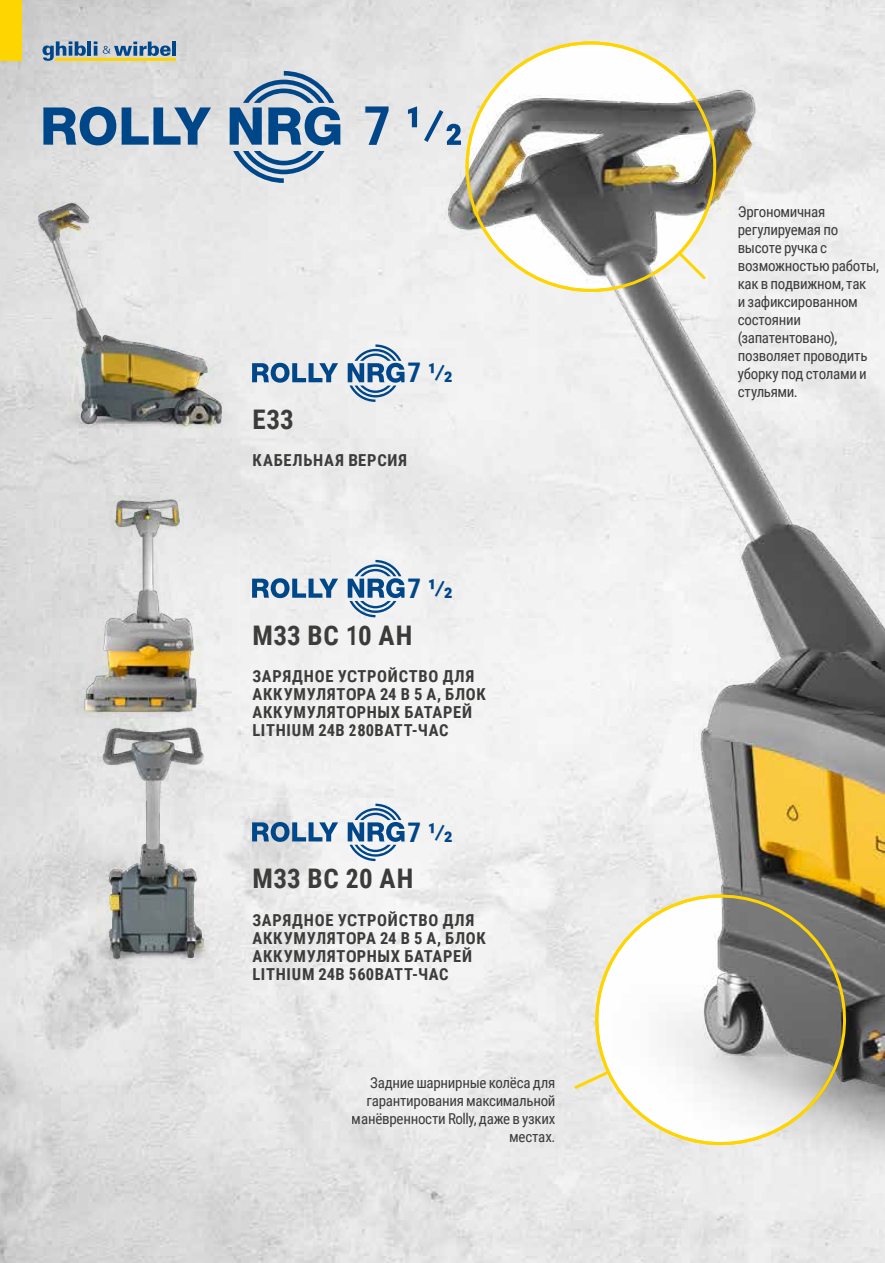
<style>
.page{position:relative;width:885px;height:1263px;background:#fff}
.page>*{position:absolute;margin:0;border:0;box-sizing:border-box;transform-origin:0 0}
.t1{font:700 54px "Roboto Condensed";color:#00478a}
._3-Testo{font:700 27px "Roboto Condensed";letter-spacing:.015em;color:#3c3c3b}
._3-Testo-2{font:700 27px "Roboto Condensed";color:#00478a}
._3-Testo-3{font:700 16.5px/18px "Roboto Condensed";letter-spacing:.045em;color:#3c3c3b}
._3-Testo-4{font:15px/18px "Roboto Condensed";letter-spacing:-.02em;color:#3c3c3b;text-align:right}
</style>
<div class="page">
<img style="left:0;top:0;width:884px;height:1263px">
<div style="left:0;top:0;width:21px;height:61px;background:#ffd500"></div>
<svg style="left:43px;top:41px;width:133px;height:20px"></svg>
<svg style="left:252px;top:822px;width:86px;height:20px"></svg>
<svg style="left:347px;top:804px;width:5px;height:57px"></svg>
<svg style="left:252px;top:578px;width:86px;height:20px"></svg>
<svg style="left:347px;top:560px;width:5px;height:57px"></svg>
<svg style="left:267px;top:363px;width:71px;height:20px"></svg>
<svg style="left:347px;top:344px;width:5px;height:58px"></svg>
<svg style="left:43px;top:107px;width:73px;height:38px"></svg>
<svg style="left:122px;top:107px;width:89px;height:38px"></svg>
<svg style="left:230px;top:71px;width:110px;height:74px"></svg>
<svg style="left:233px;top:151px;width:91px;height:32px"></svg>
<img style="left:352px;top:51px;width:532px;height:1193px">
<svg style="left:572px;top:1069px;width:7px;height:22px"></svg>
<svg style="left:579px;top:879px;width:282px;height:282px"></svg>
<svg style="left:676px;top:250px;width:32px;height:32px"></svg>
<img style="left:31px;top:185px;width:236px;height:256px">
<img style="left:59px;top:496px;width:179px;height:252px">
<img style="left:62px;top:706px;width:181px;height:298px">
<img style="left:0;top:72px;width:31px;height:991px">
<p class="t1" style="left:363px;top:88px;width:101px">7 1/2</p>
<p class="_3-Testo-2" style="left:407px;top:354px;width:47px">7 1/2</p>
<p class="_3-Testo" style="left:252px;top:400px;width:43px">E33</p>
<p class="_3-Testo-3" style="left:252px;top:451px;width:156px">КАБЕЛЬНАЯ ВЕРСИЯ</p>
<p class="_3-Testo-2" style="left:407px;top:570px;width:47px">7 1/2</p>
<p class="_3-Testo" style="left:252px;top:616px;width:161px">M33 BC 10 AH</p>
<p class="_3-Testo-3" style="left:252px;top:667px;width:235px">ЗАРЯДНОЕ УСТРОЙСТВО ДЛЯ<br>АККУМУЛЯТОРА 24 В 5 А, БЛОК<br>АККУМУЛЯТОРНЫХ БАТАРЕЙ</p>
<p class="_3-Testo-3" style="left:252px;top:721px;width:197px">LITHIUM 24В 280ВАТТ-ЧАС</p>
<p class="_3-Testo-2" style="left:407px;top:813px;width:47px">7 1/2</p>
<p class="_3-Testo" style="left:252px;top:859px;width:162px">M33 BC 20 AH</p>
<p class="_3-Testo-3" style="left:252px;top:910px;width:235px">ЗАРЯДНОЕ УСТРОЙСТВО ДЛЯ<br>АККУМУЛЯТОРА 24 В 5 А, БЛОК<br>АККУМУЛЯТОРНЫХ БАТАРЕЙ</p>
<p class="_3-Testo-3" style="left:252px;top:964px;width:198px">LITHIUM 24В 560ВАТТ-ЧАС</p>
<p class="_3-Testo-4" style="left:370px;top:1073px;width:187px">Задние шарнирные колёса для</p>
<p class="_3-Testo-4" style="left:366px;top:1091px;width:190px">гарантирования максимальной</p>
<p class="_3-Testo-4" style="left:352px;top:1109px;width:205px">манёвренности Rolly, даже в узких местах.</p>
<p class="_3-Testo-4" style="left:737px;top:202px;width:143px;text-align:left">Эргономичная регулируемая по высоте ручка с возможностью работы, как в подвижном, так<br>и зафиксированном состоянии (запатентовано), позволяет проводить уборку под столами и</p>
<p class="_3-Testo-4" style="left:737px;top:382px;width:62px">стульями.</p>
</div>
